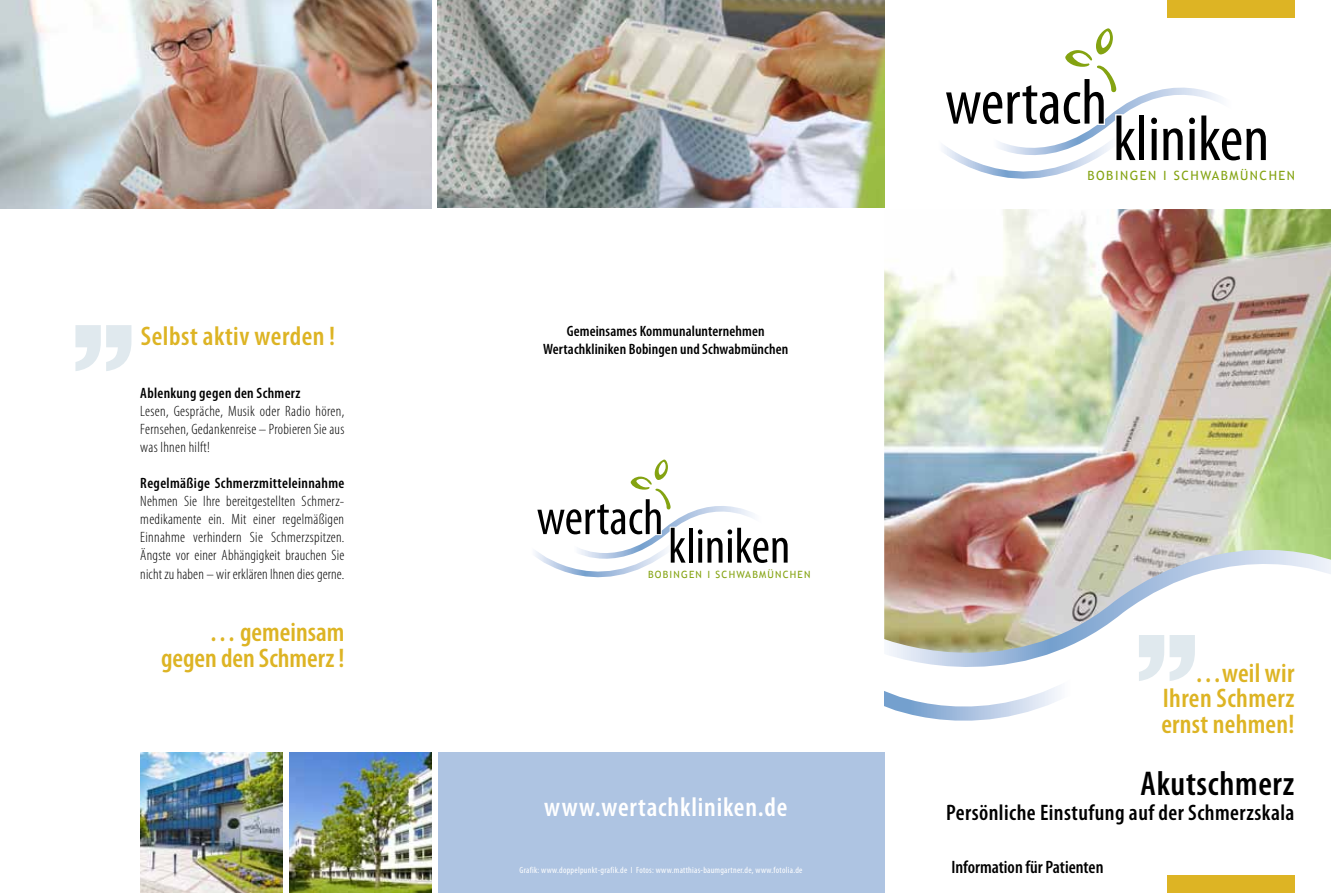
<style>
.page{position:relative;width:1331px;height:893px;background:#fff}
.page>*{position:absolute;margin:0;border:0;box-sizing:border-box;transform-origin:0 0}
.t1{font:condensed 64.35px "Myriad Pro";color:#000}
.t2{font:condensed 50.4px "Myriad Pro";color:#000}
.t3{font:600 condensed 34.5px "Myriad Pro";letter-spacing:.02em;color:#000}
.t4{font:600 condensed 27px/25.5px "Myriad Pro";letter-spacing:.01em;color:#ddb424;text-align:justify}
.t5{font:600 condensed 27px "Myriad Pro";letter-spacing:.03em;color:#fff}
.t6{font:600 condensed 22.5px "Myriad Pro";letter-spacing:.02em;color:#000}
.t7{font:600 condensed 18px "Myriad Pro";color:#000}
.t8{font:300 condensed 15px/18px "Myriad Pro";letter-spacing:.015em;color:#000;text-align:justify}
.t9{font:600 condensed 15px/18px "Myriad Pro";letter-spacing:.01em;color:#000;text-align:center}
.t10{font:12.75px "Trebuchet MS";letter-spacing:.12em;color:#84a311}
.t11{font:10.05px "Trebuchet MS";letter-spacing:.12em;color:#84a311}
.t12{font:condensed 9px "Myriad Pro";letter-spacing:.03em;color:#fff}
</style>
<div class="page">
<img style="left:0;top:0;width:432px;height:208px">
<div style="left:438px;top:753px;width:446px;height:140px;background:#aec4e2"></div>
<svg style="left:535px;top:460px;width:218px;height:118px"></svg>
<div style="left:1167px;top:876px;width:127px;height:17px;background:#ddb424"></div>
<img style="left:884px;top:209px;width:447px;height:315px">
<img style="left:884px;top:524px;width:447px;height:141px">
<svg style="left:884px;top:665px;width:176px;height:56px"></svg>
<svg style="left:926px;top:28px;width:342px;height:191px"></svg>
<div style="left:1167px;top:0;width:127px;height:17px;background:#ddb424"></div>
<img style="left:140px;top:753px;width:143px;height:140px">
<img style="left:289px;top:753px;width:143px;height:140px">
<img style="left:438px;top:0;width:446px;height:208px">
<svg style="left:1139px;top:635px;width:56px;height:46px"></svg>
<svg style="left:75px;top:325px;width:56px;height:46px"></svg>
<h3 class="t4" style="left:141px;top:323px;width:196px">Selbst aktiv werden !</h3>
<p class="t9" style="left:140px;top:384px;width:162px">Ablenkung gegen den Schmerz</p>
<p class="t8" style="left:140px;top:402px;width:206px">Lesen, Gespräche, Musik oder Radio hören, Fernsehen, Gedankenreise – Probieren Sie aus was Ihnen hilft!</p>
<p class="t9" style="left:140px;top:474px;width:206px">Regelmäßige Schmerzmitteleinnahme</p>
<p class="t8" style="left:140px;top:492px;width:206px">Nehmen Sie Ihre bereitgestellten Schmerz&shy;medikamente ein. Mit einer regelmäßigen Einnahme verhindern Sie Schmerzspitzen.<br>Ängste vor einer Abhängigkeit brauchen Sie nicht zu haben – wir erklären Ihnen dies gerne.</p>
<h3 class="t4" style="left:161px;top:619px;width:185px;text-align:right">… gemeinsam gegen den Schmerz !</h3>
<p class="t9" style="left:543px;top:322px;width:247px">Gemeinsames Kommunalunternehmen<br>Wertachkliniken Bobingen und Schwabmünchen</p>
<h2 class="t2" style="left:537px;top:487px;width:128px">wertach</h2>
<p class="t11" style="left:648px;top:568px;width:164px">BOBINGEN I SCHWABMÜNCHEN</p>
<h2 class="t2" style="left:668px;top:515px;width:124px">kliniken</h2>
<h3 class="t5" style="left:544px;top:790px;width:245px">www.wertachkliniken.de</h3>
<p class="t12" style="left:520px;top:864px;width:284px">Grafik: www.doppelpunkt-grafik.de I Fotos: www.matthias-baumgartner.de, www.fotolia.de</p>
<h1 class="t1" style="left:945px;top:63px;width:163px">wertach</h1>
<h1 class="t1" style="left:1113px;top:100px;width:158px">kliniken</h1>
<p class="t10" style="left:1087px;top:168px;width:209px">BOBINGEN I SCHWABMÜNCHEN</p>
<h3 class="t4" style="left:1161px;top:660px;width:135px;text-indent:33px">…weil wir Ihren Schmerz ernst nehmen!</h3>
<h3 class="t3" style="left:1141px;top:762px;width:155px">Akutschmerz</h3>
<h3 class="t6" style="left:946px;top:799px;width:350px">Persönliche Einstufung auf der Schmerzskala</h3>
<p class="t7" style="left:951px;top:855px;width:154px">Information für Patienten</p>
</div>
